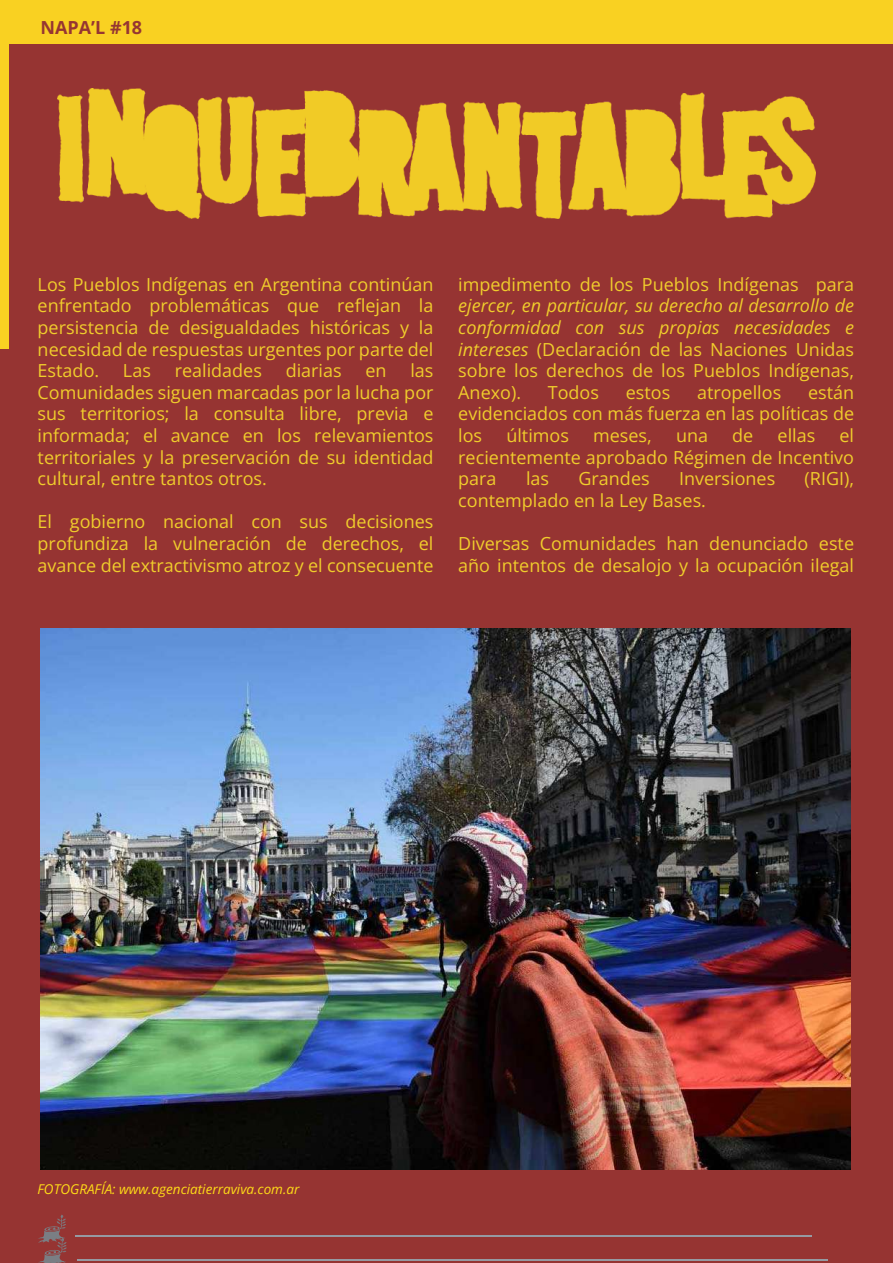
<style>
.page{position:relative;width:893px;height:1263px;background:#963432}
.page>*{position:absolute;margin:0;border:0;box-sizing:border-box;transform-origin:0 0}
.t1{font:18px/21.6px "Open Sans";color:#f0cd2c;text-align:justify}
.t2{font:italic 18px/21.6px "Open Sans";color:#f0cd2c;text-align:justify}
.t3{font:700 18px "Open Sans";color:#963632}
.t4{font:italic 13.5px "Open Sans";color:#ffdd17}
.s1{font-style:normal}
</style>
<div class="page">
<hr style="left:76px;top:1235px;width:736px;height:1px;background:#969aa2">
<div style="left:0;top:34px;width:9px;height:308px;background:#f9d122"></div>
<svg style="left:38px;top:1215px;width:29px;height:48px"></svg>
<hr style="left:77px;top:1259px;width:750px;height:1px;background:#969aa2">
<div style="left:0;top:0;width:893px;height:43px;background:#f9d122"></div>
<div style="left:0;top:35px;width:8px;height:313px;background:#f9d122"></div>
<img style="left:58px;top:88px;width:758px;height:130px">
<img style="left:40px;top:629px;width:811px;height:540px">
<p class="t3" style="left:40px;top:15px;width:103px">NAPA’L #18</p>
<p class="t1" style="left:38px;top:273px;width:397px">Los Pueblos Indígenas en Argentina continúan enfrentado problemáticas que reflejan la persistencia de desigualdades históricas y la necesidad de respuestas urgentes por parte del Estado.</p>
<p class="t1" style="left:38px;top:359px;width:397px;text-indent:373px">las Comunidades siguen marcadas por la lucha por sus territorios; la consulta libre, previa e informada; el avance en los relevamientos territoriales y la preservación de su identidad cultural, entre tantos otros.</p>
<p class="t1" style="left:38px;top:511px;width:397px">El gobierno nacional con sus decisiones profundiza la vulneración de derechos, el avance del extractivismo atroz y el consecuente</p>
<p class="t1" style="left:123px;top:359px;width:29px">Las</p>
<p class="t1" style="left:175px;top:359px;width:89px">realidades</p>
<p class="t1" style="left:286px;top:359px;width:58px">diarias</p>
<p class="t1" style="left:365px;top:359px;width:23px">en</p>
<p class="t1" style="left:458px;top:273px;width:397px">impedimento de los Pueblos Indígenas para</p>
<p class="t2" style="left:458px;top:294px;width:397px">ejercer, en particular, su derecho al desarrollo de conformidad con sus propias necesidades e intereses <span class="s1">(Declaración de las Naciones Unidas sobre los derechos de los Pueblos Indígenas, Anexo).</span></p>
<p class="t1" style="left:458px;top:381px;width:397px;text-indent:350px">están evidenciados con más fuerza en las políticas de los</p>
<p class="t1" style="left:548px;top:381px;width:53px">Todos</p>
<p class="t1" style="left:626px;top:381px;width:46px">estos</p>
<p class="t1" style="left:697px;top:381px;width:86px">atropellos</p>
<p class="t1" style="left:506px;top:424px;width:64px">últimos</p>
<p class="t1" style="left:593px;top:424px;width:60px">meses,</p>
<p class="t1" style="left:676px;top:424px;width:34px">una</p>
<p class="t1" style="left:732px;top:424px;width:23px">de</p>
<p class="t1" style="left:777px;top:424px;width:39px">ellas</p>
<p class="t1" style="left:458px;top:424px;width:397px;text-indent:381px">el recientemente aprobado Régimen de Incentivo para</p>
<p class="t1" style="left:526px;top:467px;width:25px">las</p>
<p class="t1" style="left:578px;top:467px;width:73px">Grandes</p>
<p class="t1" style="left:679px;top:467px;width:98px">Inversiones</p>
<p class="t1" style="left:805px;top:467px;width:51px">(RIGI),</p>
<p class="t1" style="left:458px;top:489px;width:249px">contemplado en la Ley Bases.</p>
<p class="t1" style="left:458px;top:532px;width:397px">Diversas Comunidades han denunciado este año intentos de desalojo y la ocupación ilegal</p>
<p class="t4" style="left:37px;top:1180px;width:263px">FOTOGRAFÍA: www.agenciatierraviva.com.ar</p>
</div>
